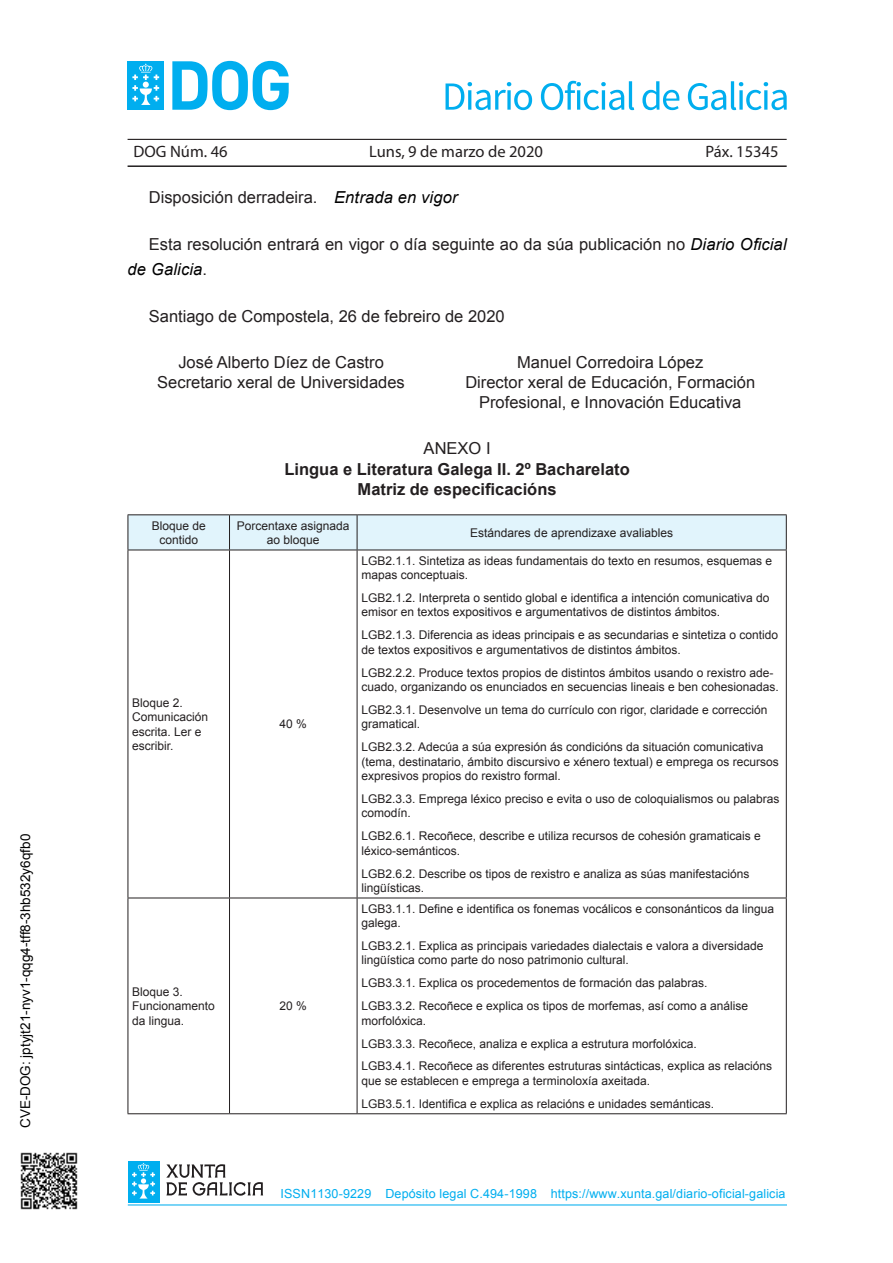
<style>
.page{position:relative;width:893px;height:1263px;background:#fff}
.page>*{position:absolute;margin:0;border:0;box-sizing:border-box;transform-origin:0 0}
.DOG_BASE_SANGRIA{font:16.5px/25.3px "Arial";color:#231f20}
.DOG_FIRMA_CENTRADA{font:16.5px/19.8px "Arial";color:#231f20;text-align:center}
.DOG_CAPITULO_NOME{font:700 16.5px/20.4px "Arial";color:#231f20;text-align:center}
.t1{font:16.5px "Myriad Pro";color:#231f20}
.DOG_ANEXO_ENCABEZADO{font:16.5px "Arial";color:#231f20}
.t2{font:13.5px "Arial";color:#000}
.t3{font:12.6px "Arial";letter-spacing:.01em;color:#00aeef}
.t4{font:12px/14.4px "Arial";color:#231f20}
.s1{font-style:italic;color:#000001}
</style>
<div class="page">
<hr style="left:128px;top:139px;width:659px;height:1px;background:#231f20">
<hr style="left:128px;top:165px;width:659px;height:2px;background:#231f20">
<div style="left:128px;top:61px;width:36px;height:49px;background:#00aeef"></div>
<svg style="left:132px;top:64px;width:27px;height:41px"></svg>
<svg style="left:172px;top:61px;width:117px;height:49px"></svg>
<hr style="left:128px;top:1204px;width:659px;height:1px;background:#00aeef">
<div style="left:128px;top:1161px;width:31px;height:42px;background:#00aeef"></div>
<svg style="left:132px;top:1163px;width:23px;height:35px"></svg>
<svg style="left:166px;top:1164px;width:97px;height:32px"></svg>
<svg style="left:446px;top:82px;width:86px;height:28px"></svg>
<svg style="left:541px;top:81px;width:93px;height:29px"></svg>
<svg style="left:642px;top:81px;width:37px;height:29px"></svg>
<svg style="left:688px;top:81px;width:99px;height:29px"></svg>
<div style="left:129px;top:515px;width:657px;height:35px;background:#e1f4fc"></div>
<hr style="left:128px;top:514px;width:102px;height:1px;background:#231f20">
<hr style="left:128px;top:515px;width:1px;height:35px;background:#231f20">
<hr style="left:230px;top:514px;width:127px;height:1px;background:#231f20">
<hr style="left:229px;top:515px;width:1px;height:35px;background:#231f20">
<hr style="left:357px;top:514px;width:430px;height:1px;background:#231f20">
<hr style="left:357px;top:515px;width:1px;height:35px;background:#231f20">
<hr style="left:786px;top:515px;width:1px;height:35px;background:#231f20">
<hr style="left:128px;top:550px;width:102px;height:1px;background:#231f20">
<hr style="left:128px;top:550px;width:1px;height:348px;background:#231f20">
<hr style="left:230px;top:550px;width:127px;height:1px;background:#231f20">
<hr style="left:229px;top:550px;width:1px;height:348px;background:#231f20">
<hr style="left:357px;top:550px;width:430px;height:1px;background:#231f20">
<hr style="left:357px;top:550px;width:1px;height:348px;background:#231f20">
<hr style="left:786px;top:550px;width:1px;height:348px;background:#231f20">
<hr style="left:128px;top:898px;width:102px;height:1px;background:#231f20">
<hr style="left:128px;top:898px;width:1px;height:215px;background:#231f20">
<hr style="left:230px;top:898px;width:127px;height:1px;background:#231f20">
<hr style="left:229px;top:898px;width:1px;height:215px;background:#231f20">
<hr style="left:357px;top:898px;width:430px;height:1px;background:#231f20">
<hr style="left:357px;top:898px;width:1px;height:215px;background:#231f20">
<hr style="left:786px;top:898px;width:1px;height:215px;background:#231f20">
<hr style="left:128px;top:1113px;width:102px;height:1px;background:#231f20">
<hr style="left:230px;top:1113px;width:127px;height:1px;background:#231f20">
<hr style="left:357px;top:1113px;width:430px;height:1px;background:#231f20">
<img style="left:20px;top:1152px;width:58px;height:58px">
<p class="t2" style="left:20px;top:1128px;width:295px;rotate:-90deg">CVE-DOG: jptyjt21-nyv1-qqg4-tff8-3hb532y6qfb0</p>
<h1 class="t1" style="left:134px;top:141px;width:96px">DOG Núm. 46</h1>
<h1 class="t1" style="left:369px;top:141px;width:175px">Luns, 9 de marzo de 2020</h1>
<h1 class="t1" style="left:705px;top:141px;width:75px">Páx. 15345</h1>
<p class="DOG_BASE_SANGRIA" style="left:149px;top:185px;width:310px">Disposición derradeira. <span class="s1">Entrada en vigor</span></p>
<p class="DOG_BASE_SANGRIA" style="left:128px;top:232px;width:661px;text-indent:21px">Esta resolución entrará en vigor o día seguinte ao da súa publicación no <span class="s1">Diario Oficial de Galicia</span>.</p>
<p class="DOG_BASE_SANGRIA" style="left:149px;top:304px;width:357px">Santiago de Compostela, 26 de febreiro de 2020</p>
<p class="DOG_FIRMA_CENTRADA" style="left:157px;top:352px;width:249px">José Alberto Díez de Castro<br>Secretario xeral de Universidades</p>
<p class="DOG_FIRMA_CENTRADA" style="left:465px;top:352px;width:291px">Manuel Corredoira López<br>Director xeral de Educación, Formación<br>Profesional, e Innovación Educativa</p>
<p class="DOG_ANEXO_ENCABEZADO" style="left:424px;top:438px;width:68px">ANEXO I</p>
<p class="DOG_CAPITULO_NOME" style="left:284px;top:459px;width:347px">Lingua e Literatura Galega II. 2º Bacharelato<br>Matriz de especificacións</p>
<p class="t4" style="left:152px;top:518px;width:56px;text-align:center">Bloque de contido</p>
<p class="t4" style="left:237px;top:518px;width:114px;text-align:center">Porcentaxe asignada ao bloque</p>
<p class="t4" style="left:470px;top:525px;width:204px">Estándares de aprendizaxe avaliables</p>
<p class="t4" style="left:132px;top:695px;width:52px">Bloque 2.</p>
<p class="t4" style="left:132px;top:710px;width:78px">Comunicación escrita. Ler e escribir.</p>
<p class="t4" style="left:280px;top:717px;width:29px">40 %</p>
<p class="t4" style="left:132px;top:984px;width:52px">Bloque 3.</p>
<p class="t4" style="left:132px;top:999px;width:84px">Funcionamento da lingua.</p>
<p class="t4" style="left:280px;top:999px;width:29px">20 %</p>
<p class="t4" style="left:361px;top:553px;width:412px">LGB2.1.1. Sintetiza as ideas fundamentais do texto en resumos, esquemas e mapas conceptuais.</p>
<p class="t4" style="left:361px;top:591px;width:410px">LGB2.1.2. Interpreta o sentido global e identifica a intención comunicativa do emisor en textos expositivos e argumentativos de distintos ámbitos.</p>
<p class="t4" style="left:361px;top:628px;width:418px">LGB2.1.3. Diferencia as ideas principais e as secundarias e sintetiza o contido de textos expositivos e argumentativos de distintos ámbitos.</p>
<p class="t4" style="left:361px;top:665px;width:419px">LGB2.2.2. Produce textos propios de distintos ámbitos usando o rexistro ade&shy;cuado, organizando os enunciados en secuencias lineais e ben cohesionadas.</p>
<p class="t4" style="left:361px;top:703px;width:408px">LGB2.3.1. Desenvolve un tema do currículo con rigor, claridade e corrección gramatical.</p>
<p class="t4" style="left:361px;top:740px;width:419px">LGB2.3.2. Adecúa a súa expresión ás condicións da situación comunicativa (tema, destinatario, ámbito discursivo e xénero textual) e emprega os recursos expresivos propios do rexistro formal.</p>
<p class="t4" style="left:361px;top:792px;width:420px">LGB2.3.3. Emprega léxico preciso e evita o uso de coloquialismos ou palabras comodín.</p>
<p class="t4" style="left:361px;top:829px;width:401px">LGB2.6.1. Recoñece, describe e utiliza recursos de cohesión gramaticais e léxico-semánticos.</p>
<p class="t4" style="left:361px;top:866px;width:390px">LGB2.6.2. Describe os tipos de rexistro e analiza as súas manifestacións lingüísticas.</p>
<p class="t4" style="left:361px;top:901px;width:414px">LGB3.1.1. Define e identifica os fonemas vocálicos e consonánticos da lingua galega.</p>
<p class="t4" style="left:361px;top:939px;width:404px">LGB3.2.1. Explica as principais variedades dialectais e valora a diversidade lingüística como parte do noso patrimonio cultural.</p>
<p class="t4" style="left:361px;top:976px;width:348px">LGB3.3.1. Explica os procedementos de formación das palabras.</p>
<p class="t4" style="left:361px;top:999px;width:388px">LGB3.3.2. Recoñece e explica os tipos de morfemas, así como a análise morfolóxica.</p>
<p class="t4" style="left:361px;top:1036px;width:337px">LGB3.3.3. Recoñece, analiza e explica a estrutura morfolóxica.</p>
<p class="t4" style="left:361px;top:1059px;width:412px">LGB3.4.1. Recoñece as diferentes estruturas sintácticas, explica as relacións que se establecen e emprega a terminoloxía axeitada.</p>
<p class="t4" style="left:361px;top:1096px;width:354px">LGB3.5.1. Identifica e explica as relacións e unidades semánticas.</p>
<p class="t3" style="left:281px;top:1185px;width:506px">ISSN1130-9229 Depósito legal C.494-1998 https://www.xunta.gal/diario-oficial-galicia</p>
</div>
